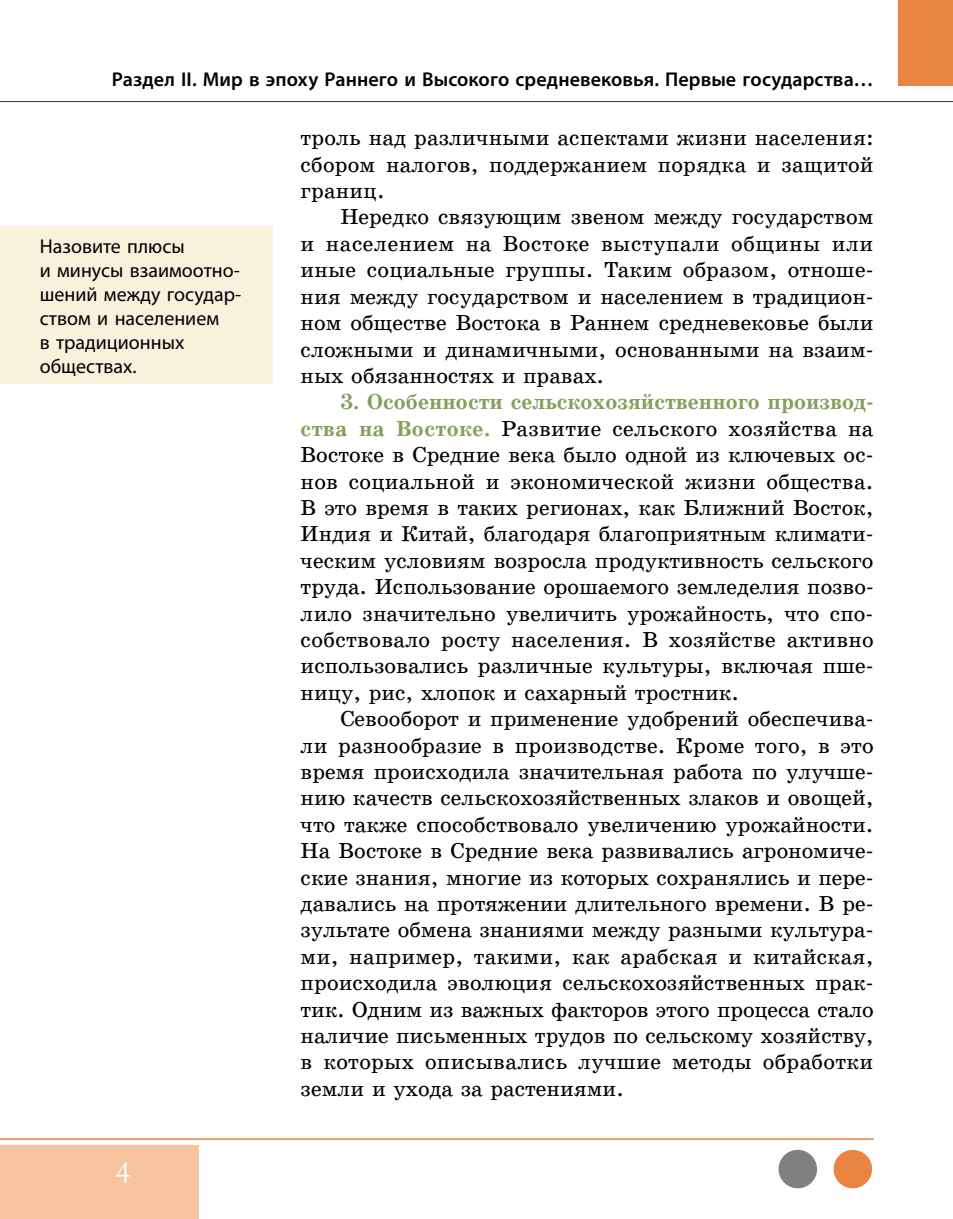
<style>
.page{position:relative;width:953px;height:1219px;background:#fff}
.page>*{position:absolute;margin:0;border:0;box-sizing:border-box;transform-origin:0 0}
.t1{font:32px "Garamond";color:#fff}
.t2{font:22px/26.4px "School Book Web";color:#000;text-align:justify}
.t3{font:20px/24px "Myriad Pro";color:#000}
.t4{font:600 20px "Myriad Pro";letter-spacing:.005em;color:#000}
.s1{font-weight:700;color:#83a05b}
</style>
<div class="page">
<hr style="left:0;top:101px;width:952px;height:1px;background:#000">
<div style="left:898px;top:0;width:54px;height:86px;background:#e98442"></div>
<div style="left:0;top:1145px;width:198px;height:74px;background:#f6c49f"></div>
<div style="left:778px;top:1150px;width:39px;height:38px;background:#808080;border-radius:50%"></div>
<div style="left:833px;top:1150px;width:39px;height:38px;background:#e98442;border-radius:50%"></div>
<hr style="left:0;top:1138px;width:873px;height:2px;background:#e98442">
<div style="left:0;top:226px;width:272px;height:158px;background:#faf1dd"></div>
<p class="t4" style="left:112px;top:67px;width:763px">Раздел II. Мир в эпоху Раннего и Высокого средневековья. Первые государства…</p>
<p class="t3" style="left:40px;top:234px;width:203px">Назовите плюсы<br>и минусы взаимоотно&shy;шений между государ&shy;ством и населением<br>в традиционных обществах.</p>
<h1 class="t1" style="left:115px;top:1150px;width:17px">4</h1>
<p class="t2" style="left:300px;top:125px;width:574px">троль над различными аспектами жизни населения: сбором налогов, поддержанием порядка и защитой границ.</p>
<p class="t2" style="left:300px;top:204px;width:574px;text-indent:40px">Нередко связующим звеном между государством и населением на Востоке выступали общины или иные социальные группы. Таким образом, отноше&shy;ния между государством и населением в традицион&shy;ном обществе Востока в Раннем средневековье были сложными и динамичными, основанными на взаим&shy;ных обязанностях и правах.</p>
<p class="t2" style="left:300px;top:389px;width:574px;text-indent:40px"><span class="s1">3. Особенности сельскохозяйственного производ&shy;ства на Востоке.</span> Развитие сельского хозяйства на Востоке в Средние века было одной из ключевых ос&shy;нов социальной и экономической жизни общества.<br>В это время в таких регионах, как Ближний Восток, Индия и Китай, благодаря благоприятным климати&shy;ческим условиям возросла продуктивность сельского труда. Использование орошаемого земледелия позво&shy;лило значительно увеличить урожайность, что спо&shy;собствовало росту населения. В хозяйстве активно использовались различные культуры, включая пше&shy;ницу, рис, хлопок и сахарный тростник.</p>
<p class="t2" style="left:300px;top:706px;width:574px;text-indent:40px">Севооборот и применение удобрений обеспечива&shy;ли разнообразие в производстве. Кроме того, в это время происходила значительная работа по улучше&shy;нию качеств сельскохозяйственных злаков и овощей, что также способствовало увеличению урожайности.<br>На Востоке в Средние века развивались агрономиче&shy;ские знания, многие из которых сохранялись и пере&shy;давались на протяжении длительного времени. В ре&shy;зультате обмена знаниями между разными культура&shy;ми, например, такими, как арабская и китайская, происходила эволюция сельскохозяйственных прак&shy;тик. Одним из важных факторов этого процесса стало наличие письменных трудов по сельскому хозяйству, в которых описывались лучшие методы обработки земли и ухода за растениями.</p>
</div>
